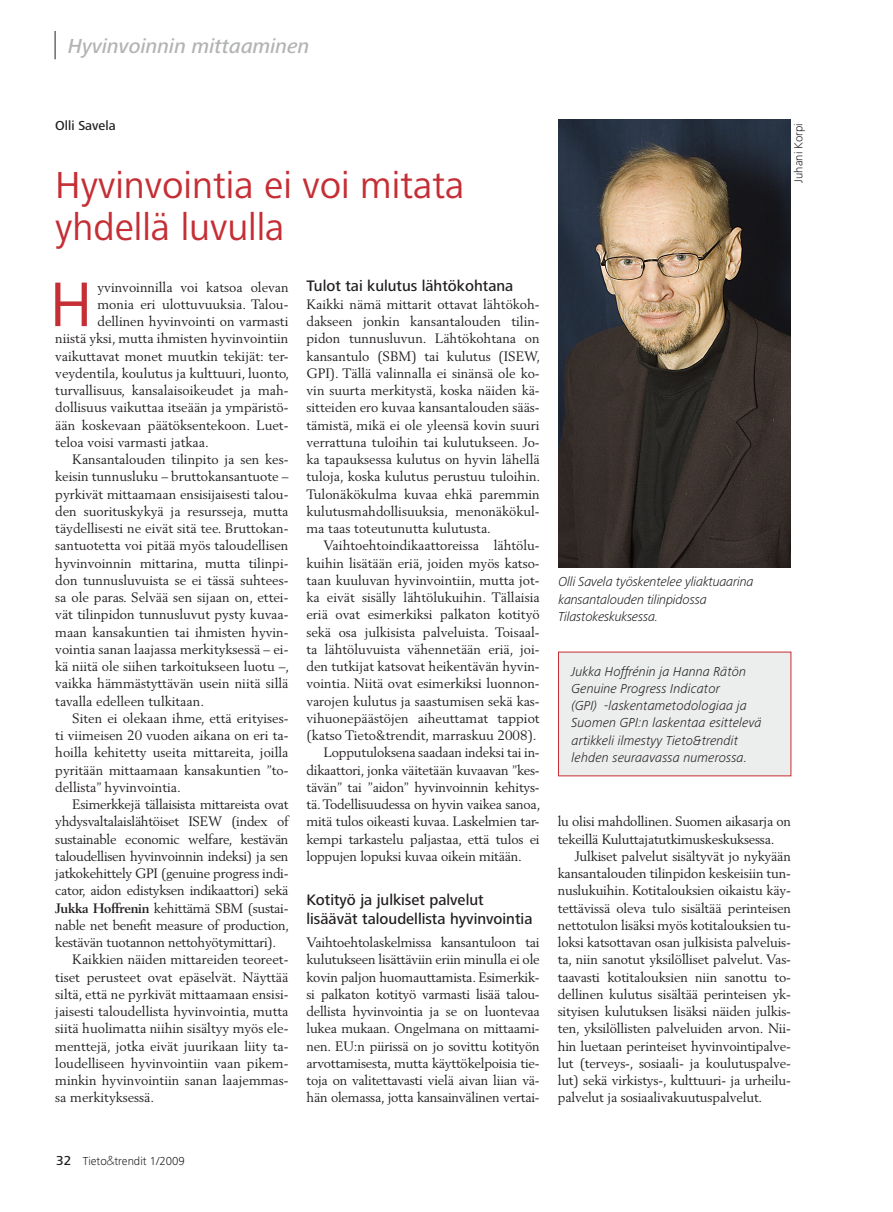
<style>
.page{position:relative;width:893px;height:1212px;background:#fff}
.page>*{position:absolute;margin:0;border:0;box-sizing:border-box;transform-origin:0 0}
.LEIPIS_Anfangi{font:65.25px "Frutiger Next LT";color:#c52e34}
.OTSIKKO_26pt{font:39px/42px "Frutiger Next LT";color:#c52e34}
.t1{font:italic 500 21px "Frutiger Next LT";color:#b2b3b3}
.VÄLIOTSIKKO_1rivinen{font:500 15.75px/18.8px "Frutiger Next LT";color:#231f20}
.VÄLIOTSIKKO_2rivinen{font:500 15.75px "Frutiger Next LT";color:#231f20}
.LEIPIS{font:13.5px/17.2px "Berling";color:#231f20;text-align:justify}
.LEIPIS_ei_sis{font:13.5px/17.2px "Berling";letter-spacing:-.015em;color:#231f20;text-align:justify}
.LEIPIS_Anfangi-2{font:13.5px "Berling";color:#231f20}
.KIRJOITTAJAN_TIEDOT{font:italic 300 13.5px/17.2px "Frutiger Next LT";color:#231f20}
.KIRJOITTAJAN_TIEDOT-2{font:italic 300 13.5px/17.2px "Frutiger Next LT";letter-spacing:-.02em;color:#231f20}
.KIRJOITTAJA{font:500 13.5px "Frutiger Next LT";color:#231f20}
.KUVAAJA{font:300 12px "Frutiger Next LT";color:#231f20}
.s1{font-weight:700}
.s2{font-weight:500;font-size:13.5px}
.s3{font-family:"Futura"}
</style>
<div class="page">
<img style="left:558px;top:119px;width:233px;height:449px">
<svg style="left:55px;top:31px;width:1px;height:28px"></svg>
<div style="left:558px;top:652px;width:233px;height:124px;background:#eceded"></div>
<p class="t1" style="left:68px;top:34px;width:243px">Hyvinvoinnin mittaaminen</p>
<p class="KIRJOITTAJA" style="left:55px;top:117px;width:62px">Olli Savela</p>
<p class="OTSIKKO_26pt" style="left:55px;top:165px;width:411px">Hyvinvointia ei voi mitata yhdellä luvulla</p>
<p class="LEIPIS_Anfangi" style="left:50px;top:268px;width:44px">H</p>
<p class="LEIPIS_Anfangi-2" style="left:98px;top:279px;width:192px">yvinvoinnilla voi katsoa olevan</p>
<p class="LEIPIS_Anfangi-2" style="left:98px;top:296px;width:192px">monia eri ulottuvuuksia. Talou-</p>
<p class="LEIPIS_Anfangi-2" style="left:98px;top:313px;width:192px">dellinen hyvinvointi on varmasti</p>
<p class="LEIPIS_Anfangi-2" style="left:55px;top:330px;width:235px">niistä yksi, mutta ihmisten hyvinvointiin</p>
<p class="LEIPIS_Anfangi-2" style="left:55px;top:348px;width:235px">vaikuttavat monet muutkin tekijät: ter-</p>
<p class="LEIPIS_Anfangi-2" style="left:55px;top:365px;width:235px">veydentila, koulutus ja kulttuuri, luonto,</p>
<p class="LEIPIS_Anfangi-2" style="left:55px;top:382px;width:235px">turvallisuus, kansalaisoikeudet ja mah-</p>
<p class="LEIPIS_Anfangi-2" style="left:55px;top:399px;width:235px">dollisuus vaikuttaa itseään ja ympäristö-</p>
<p class="LEIPIS_Anfangi-2" style="left:55px;top:417px;width:235px">ään koskevaan päätöksentekoon. Luet-</p>
<p class="LEIPIS_Anfangi-2" style="left:55px;top:434px;width:155px">teloa voisi varmasti jatkaa.</p>
<p class="LEIPIS" style="left:55px;top:451px;width:235px;text-indent:17px">Kansantalouden tilinpito ja sen kes&shy;keisin tunnusluku – bruttokansantuote – pyrkivät mittaamaan ensisijaisesti talou&shy;den suorituskykyä ja resursseja, mutta täydellisesti ne eivät sitä tee. Bruttokan&shy;santuotetta voi pitää myös taloudellisen hyvinvoinnin mittarina, mutta tilinpi&shy;don tunnusluvuista se ei tässä suhtees&shy;sa ole paras. Selvää sen sijaan on, ettei&shy;vät tilinpidon tunnusluvut pysty kuvaa&shy;maan kansakuntien tai ihmisten hyvin&shy;vointia sanan laajassa merkityksessä – ei&shy;kä niitä ole siihen tarkoitukseen luotu –, vaikka hämmästyttävän usein niitä sillä tavalla edelleen tulkitaan.</p>
<p class="LEIPIS" style="left:55px;top:709px;width:235px;text-indent:17px">Siten ei olekaan ihme, että erityises&shy;ti viimeisen 20 vuoden aikana on eri ta&shy;hoilla kehitetty useita mittareita, joilla pyritään mittaamaan kansakuntien ”to&shy;dellista” hyvinvointia.</p>
<p class="LEIPIS" style="left:55px;top:796px;width:235px;text-indent:17px">Esimerkkejä tällaisista mittareista ovat yhdysvaltalaislähtöiset ISEW (index of sustainable economic welfare, kestävän taloudellisen hyvinvoinnin indeksi) ja sen jatkokehittely GPI (genuine progress indi&shy;cator, aidon edistyksen indikaattori) sekä <span class="s1">Jukka Hoffrenin</span> kehittämä SBM (sustai&shy;nable net benefit measure of production, kestävän tuotannon nettohyötymittari).</p>
<p class="LEIPIS" style="left:55px;top:951px;width:235px;text-indent:17px">Kaikkien näiden mittareiden teoreet&shy;tiset perusteet ovat epäselvät. Näyttää siltä, että ne pyrkivät mittaamaan ensisi&shy;jaisesti taloudellista hyvinvointia, mutta siitä huolimatta niihin sisältyy myös ele&shy;menttejä, jotka eivät juurikaan liity ta&shy;loudelliseen hyvinvointiin vaan pikem&shy;minkin hyvinvointiin sanan laajemmas&shy;sa merkityksessä.</p>
<p class="VÄLIOTSIKKO_2rivinen" style="left:306px;top:277px;width:208px">Tulot tai kulutus lähtökohtana</p>
<p class="LEIPIS_ei_sis" style="left:306px;top:295px;width:235px">Kaikki nämä mittarit ottavat lähtökoh&shy;dakseen jonkin kansantalouden tilin&shy;pidon tunnusluvun. Lähtökohtana on kansantulo (SBM) tai kulutus (ISEW, GPI). Tällä valinnalla ei sinänsä ole ko&shy;vin suurta merkitystä, koska näiden kä&shy;sitteiden ero kuvaa kansantalouden sääs&shy;tämistä, mikä ei ole yleensä kovin suuri verrattuna tuloihin tai kulutukseen. Jo&shy;ka tapauksessa kulutus on hyvin lähellä tuloja, koska kulutus perustuu tuloihin.<br>Tulonäkökulma kuvaa ehkä paremmin kulutusmahdollisuuksia, menonäkökul&shy;ma taas toteutunutta kulutusta.</p>
<p class="LEIPIS" style="left:306px;top:537px;width:235px;text-indent:17px">Vaihtoehtoindikaattoreissa lähtölu&shy;kuihin lisätään eriä, joiden myös katso&shy;taan kuuluvan hyvinvointiin, mutta jot&shy;ka eivät sisälly lähtölukuihin. Tällaisia eriä ovat esimerkiksi palkaton kotityö sekä osa julkisista palveluista. Toisaal&shy;ta lähtöluvuista vähennetään eriä, joi&shy;den tutkijat katsovat heikentävän hyvin&shy;vointia. Niitä ovat esimerkiksi luonnon&shy;varojen kulutus ja saastumisen sekä kas&shy;vihuonepäästöjen aiheuttamat tappiot (katso Tieto&amp;trendit, marraskuu 2008).</p>
<p class="LEIPIS" style="left:306px;top:744px;width:235px;text-indent:17px">Lopputuloksena saadaan indeksi tai in&shy;dikaattori, jonka väitetään kuvaavan ”kes&shy;tävän” tai ”aidon” hyvinvoinnin kehitys&shy;tä. Todellisuudessa on hyvin vaikea sanoa, mitä tulos oikeasti kuvaa. Laskelmien tar&shy;kempi tarkastelu paljastaa, että tulos ei loppujen lopuksi kuvaa oikein mitään.</p>
<p class="VÄLIOTSIKKO_1rivinen" style="left:306px;top:890px;width:227px">Kotityö ja julkiset palvelut lisäävät taloudellista hyvinvointia</p>
<p class="LEIPIS_ei_sis" style="left:306px;top:934px;width:235px">Vaihtoehtolaskelmissa kansantuloon tai kulutukseen lisättäviin eriin minulla ei ole kovin paljon huomauttamista. Esimerkik&shy;si palkaton kotityö varmasti lisää talou&shy;dellista hyvinvointia ja se on luontevaa lukea mukaan. Ongelmana on mittaami&shy;nen. EU:n piirissä on jo sovittu kotityön arvottamisesta, mutta käyttökelpoisia tie&shy;toja on valitettavasti vielä aivan liian vä&shy;hän olemassa, jotta kansainvälinen vertai-</p>
<p class="KUVAAJA" style="left:792px;top:183px;width:61px;rotate:-90deg">Juhani Korpi</p>
<p class="KIRJOITTAJAN_TIEDOT-2" style="left:558px;top:573px;width:197px">Olli Savela työskentelee yliaktuaarina kansantalouden tilinpidossa<br>Tilastokeskuksessa.</p>
<p class="KIRJOITTAJAN_TIEDOT" style="left:572px;top:662px;width:192px">Jukka Hoffrénin ja Hanna Rätön<br>Genuine Progress Indicator<br>(GPI) -laskentametodologiaa ja<br>Suomen GPI:n laskentaa esittelevä artikkeli ilmestyy Tieto&amp;trendit lehden seuraavassa numerossa.</p>
<p class="LEIPIS_ei_sis" style="left:558px;top:813px;width:235px">lu olisi mahdollinen. Suomen aikasarja on tekeillä Kuluttajatutkimuskeskuksessa.</p>
<p class="LEIPIS" style="left:558px;top:847px;width:235px;text-indent:17px">Julkiset palvelut sisältyvät jo nykyään kansantalouden tilinpidon keskeisiin tun&shy;nuslukuihin. Kotitalouksien oikaistu käy&shy;tettävissä oleva tulo sisältää perinteisen nettotulon lisäksi myös kotitalouksien tu&shy;loksi katsottavan osan julkisista palveluis&shy;ta, niin sanotut yksilölliset palvelut. Vas&shy;taavasti kotitalouksien niin sanottu to&shy;dellinen kulutus sisältää perinteisen yk&shy;sityisen kulutuksen lisäksi näiden julkis&shy;ten, yksilöllisten palveluiden arvon. Nii&shy;hin luetaan perinteiset hyvinvointipalve&shy;lut (terveys-, sosiaali- ja koulutuspalve&shy;lut) sekä virkistys-, kulttuuri- ja urheilu&shy;palvelut ja sosiaalivakuutuspalvelut.</p>
<p class="KUVAAJA" style="left:56px;top:1154px;width:130px"><span class="s2">32</span> Tieto<span class="s3">&amp;</span>trendit 1/2009</p>
</div>
